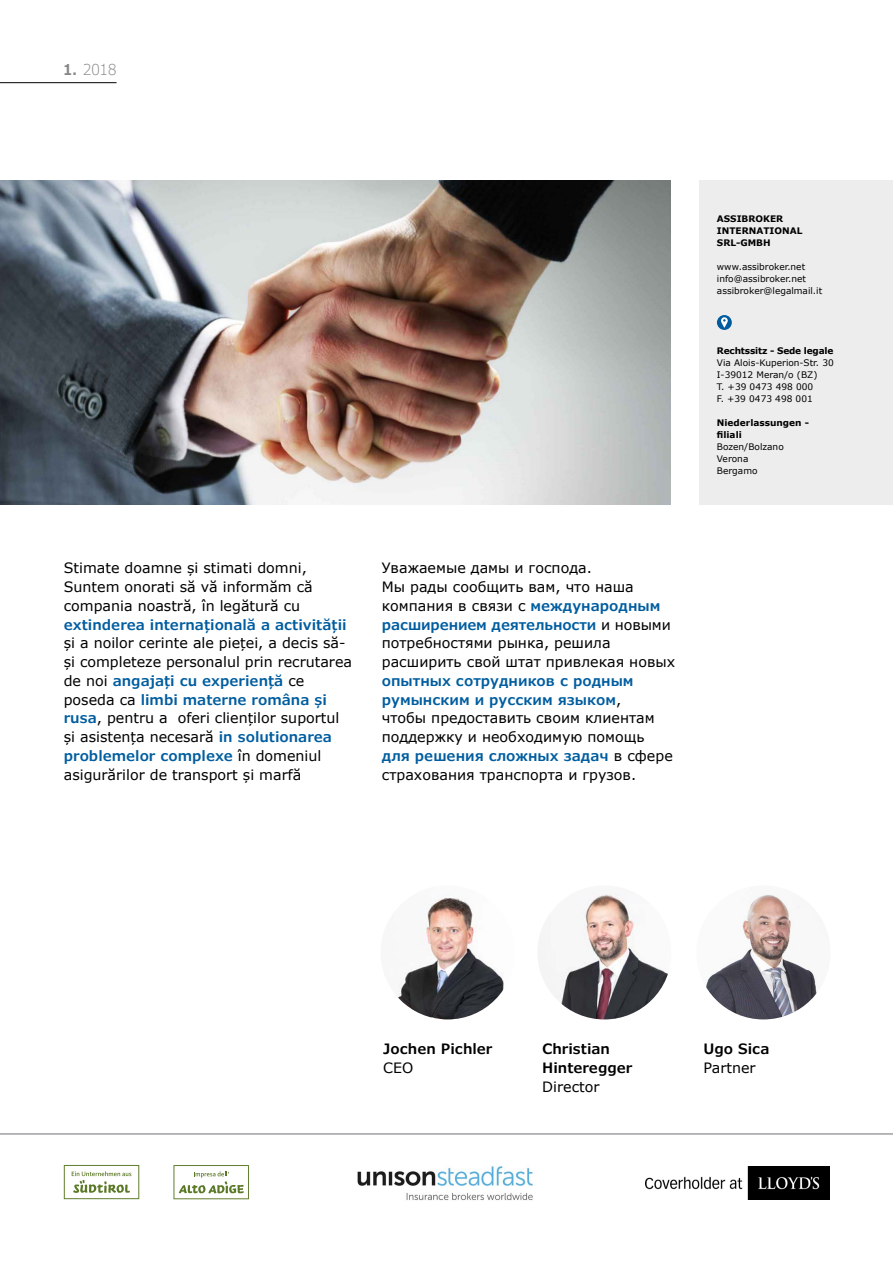
<style>
.page{position:relative;width:893px;height:1263px;background:#fff}
.page>*{position:absolute;margin:0;border:0;box-sizing:border-box;transform-origin:0 0}
.t1{font:300 15px "Verdana Pro";color:#87878a}
.t2{font:14.25px/18.8px "Verdana";color:#000}
.t3{font:600 14.25px/18.8px "Verdana Pro";color:#005d9f}
.t4{font:600 14.25px/18.8px "Verdana Pro";color:#000}
.t5{font:9px/12px "Verdana";color:#000}
.t6{font:700 9px/12px "Verdana";color:#000}
.t7{font:700 9px "Verdana";letter-spacing:-.02em;color:#000}
.s1{font-weight:600}
.s2{font-family:"Verdana";font-weight:400;color:#000}
.s3{font-family:"Verdana Pro";font-weight:600;color:#005d9f}
</style>
<div class="page">
<svg style="left:63px;top:1165px;width:77px;height:35px"></svg>
<svg style="left:64px;top:1165px;width:75px;height:34px"></svg>
<svg style="left:173px;top:1199px;width:76px;height:1px"></svg>
<svg style="left:173px;top:1165px;width:76px;height:34px"></svg>
<img style="left:646px;top:1166px;width:183px;height:33px">
<img style="left:357px;top:1166px;width:176px;height:35px">
<hr style="left:0;top:82px;width:117px;height:1px;background:#000">
<div style="left:700px;top:180px;width:193px;height:325px;background:#ededed"></div>
<svg style="left:717px;top:315px;width:15px;height:15px"></svg>
<svg style="left:721px;top:317px;width:7px;height:11px"></svg>
<img style="left:0;top:181px;width:670px;height:324px">
<hr style="left:0;top:1134px;width:893px;height:1px;background:#707073">
<img style="left:381px;top:885px;width:134px;height:134px;border-radius:67px">
<img style="left:537px;top:885px;width:134px;height:134px;border-radius:67px">
<img style="left:696px;top:885px;width:134px;height:134px;border-radius:67px">
<p class="t1" style="left:64px;top:60px;width:54px"><span class="s1">1.</span> 2018</p>
<p class="t2" style="left:64px;top:558px;width:250px">Stimate doamne și stimati domni,<br>Suntem onorati să vă informăm că compania noastră, în legătură cu</p>
<p class="t3" style="left:64px;top:615px;width:284px">extinderea internațională a activității</p>
<p class="t2" style="left:64px;top:633px;width:290px">și a noilor cerinte ale pieței, a decis să&shy;și completeze personalul prin recrutarea</p>
<p class="t3" style="left:64px;top:671px;width:265px"><span class="s2">de noi</span> angajați cu experiență <span class="s2">ce poseda ca</span> limbi materne româna și</p>
<p class="t2" style="left:64px;top:708px;width:277px"><span class="s3">rusa</span>, pentru a oferi clienților suportul și asistența necesară <span class="s3">in solutionarea</span></p>
<p class="t3" style="left:64px;top:746px;width:259px">problemelor complexe <span class="s2">în domeniul</span></p>
<p class="t2" style="left:64px;top:765px;width:239px">asigurărilor de transport și marfă</p>
<p class="t2" style="left:382px;top:558px;width:280px">Уважаемые дамы и господа.<br>Мы рады сообщить вам, что наша компания в связи с <span class="s3">международным</span></p>
<p class="t3" style="left:382px;top:615px;width:290px">расширением деятельности <span class="s2">и новыми</span></p>
<p class="t2" style="left:382px;top:634px;width:295px">потребностями рынка, решила расширить свой штат привлекая новых</p>
<p class="t3" style="left:382px;top:671px;width:253px">опытных сотрудников c родным румынским и русским языком<span class="s2">,</span></p>
<p class="t2" style="left:382px;top:709px;width:274px">чтобы предоставить своим клиентам поддержку и необходимую помощь</p>
<p class="t3" style="left:382px;top:746px;width:292px">для решения сложных задач <span class="s2">в сфере</span></p>
<p class="t2" style="left:382px;top:765px;width:256px">страхования транспорта и грузов.</p>
<p class="t6" style="left:717px;top:212px;width:87px">ASSIBROKER<br>INTERNATIONAL<br>SRL-GMBH</p>
<p class="t5" style="left:717px;top:261px;width:107px">www.assibroker.net info@assibroker.net assibroker@legalmail.it</p>
<p class="t7" style="left:717px;top:344px;width:118px">Rechtssitz - Sede legale</p>
<p class="t5" style="left:717px;top:357px;width:118px">Via Alois-Kuperion-Str. 30<br>I-39012 Meran/o (BZ)<br>T. +39 0473 498 000<br>F. +39 0473 498 001</p>
<p class="t6" style="left:717px;top:416px;width:94px">Niederlassungen - filiali</p>
<p class="t5" style="left:717px;top:441px;width:68px">Bozen/Bolzano<br>Verona<br>Bergamo</p>
<p class="t4" style="left:383px;top:1039px;width:111px">Jochen Pichler</p>
<p class="t2" style="left:383px;top:1058px;width:32px">CEO</p>
<p class="t4" style="left:542px;top:1039px;width:92px">Christian<br>Hinteregger</p>
<p class="t2" style="left:542px;top:1077px;width:59px">Director</p>
<p class="t4" style="left:703px;top:1039px;width:67px">Ugo Sica</p>
<p class="t2" style="left:703px;top:1058px;width:54px">Partner</p>
</div>
